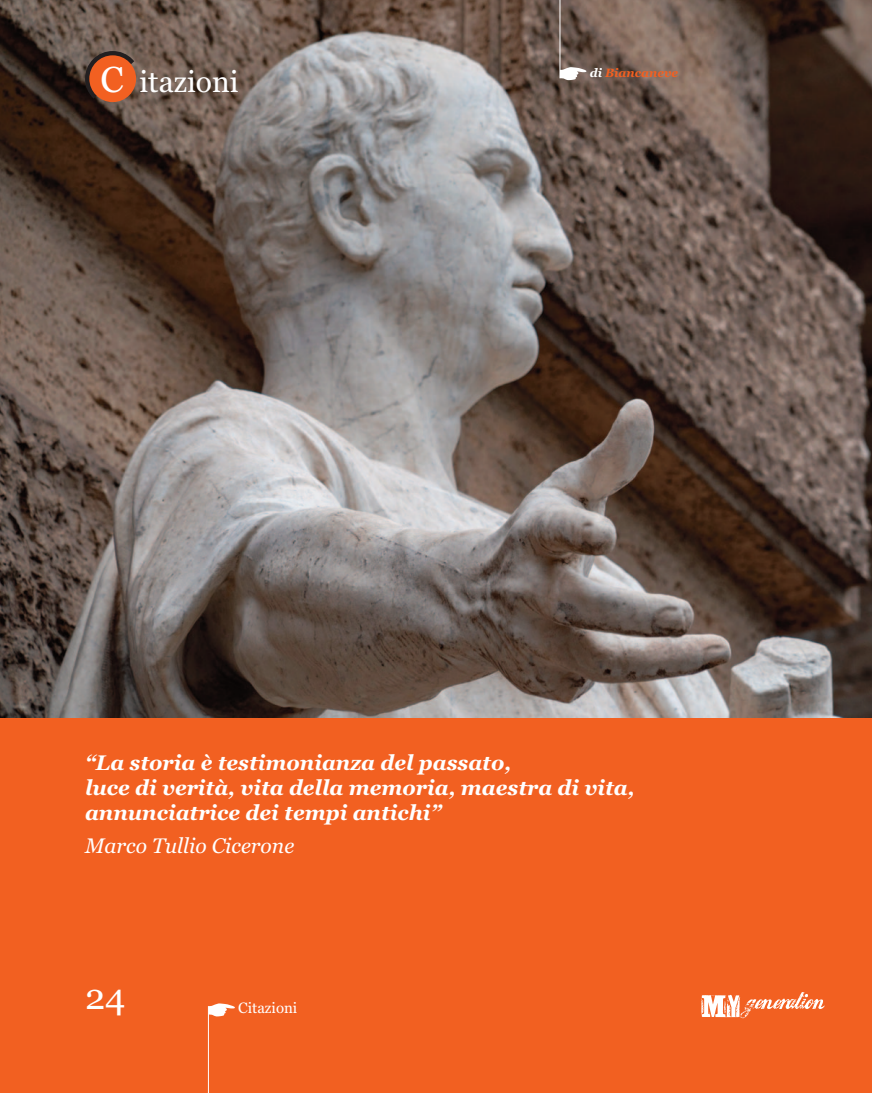
<style>
.page{position:relative;width:872px;height:1093px;background:#f26021}
.page>*{position:absolute;margin:0;border:0;box-sizing:border-box;transform-origin:0 0}
.t1{font:36px "Georgia";color:#fff}
.t2{font:30px "Georgia";color:#fff}
.t3{font:italic 700 21px/25.2px "Georgia";color:#fff}
.t4{font:italic 21px "Georgia";color:#fff}
.t5{font:15px "Georgia";color:#fff}
.t6{font:italic 700 12px "Georgia";color:#f26021}
.s1{color:#fff}
</style>
<div class="page">
<img style="left:0;top:0;width:872px;height:717px">
<svg style="left:85px;top:51px;width:49px;height:48px"></svg>
<div style="left:89px;top:55px;width:47px;height:47px;background:#f26021;border-radius:50%"></div>
<hr style="left:559px;top:0;width:1px;height:78px;background:#fff">
<svg style="left:560px;top:67px;width:26px;height:13px"></svg>
<hr style="left:208px;top:1006px;width:1px;height:87px;background:#fff">
<svg style="left:701px;top:992px;width:123px;height:26px"></svg>
<svg style="left:208px;top:1003px;width:27px;height:13px"></svg>
<p class="t1" style="left:100px;top:65px;width:25px">C</p>
<p class="t2" style="left:139px;top:69px;width:101px">itazioni</p>
<p class="t6" style="left:590px;top:68px;width:90px"><span class="s1">di</span> Biancaneve</p>
<p class="t3" style="left:85px;top:752px;width:428px">“La storia è testimonianza del passato,</p>
<p class="t3" style="left:85px;top:777px;width:551px">luce di verità, vita della memoria, maestra di vita, annunciatrice dei tempi antichi”</p>
<p class="t4" style="left:85px;top:837px;width:211px">Marco Tullio Cicerone</p>
<p class="t1" style="left:85px;top:981px;width:42px">24</p>
<p class="t5" style="left:238px;top:1002px;width:61px">Citazioni</p>
</div>
